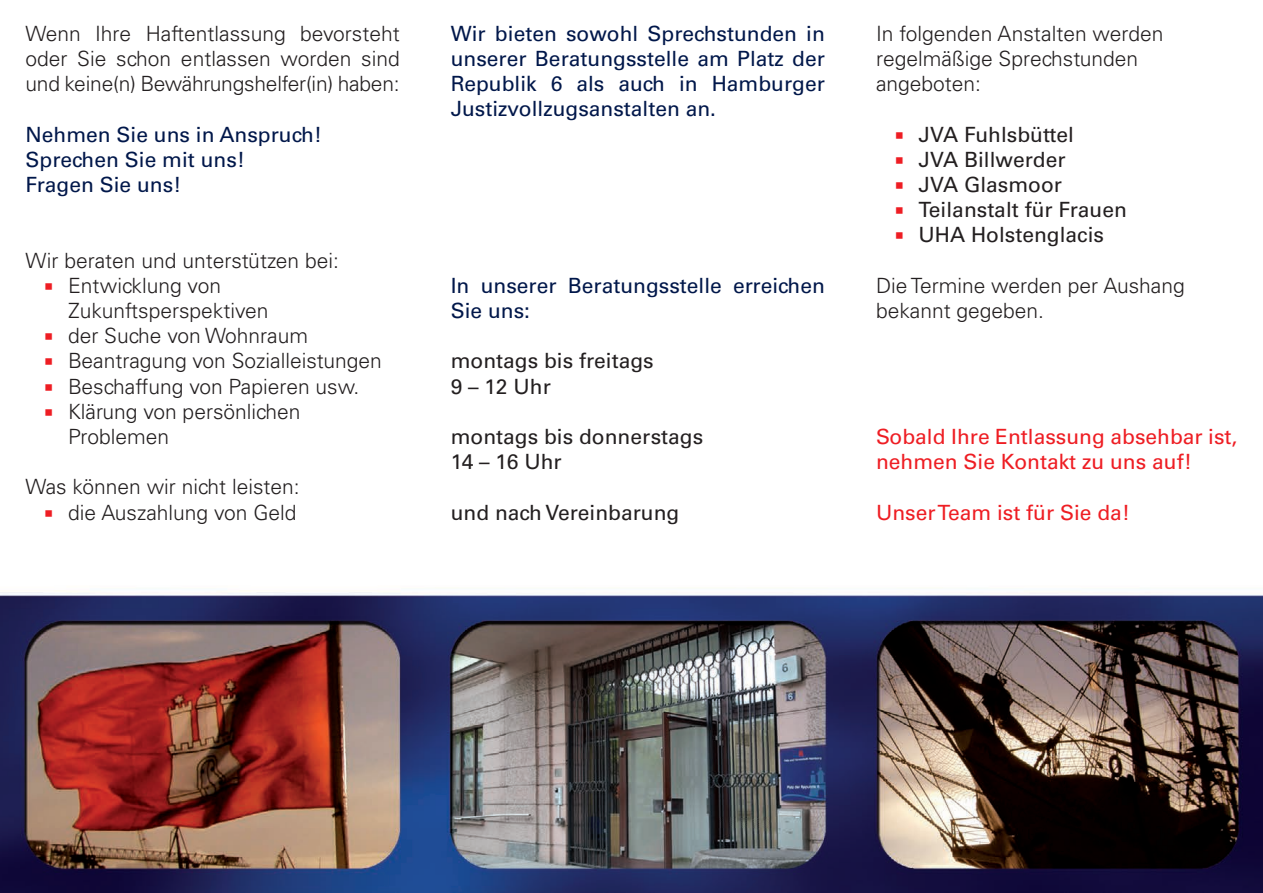
<style>
.page{position:relative;width:1263px;height:893px;background:#fff}
.page>*{position:absolute;margin:0;border:0;box-sizing:border-box;transform-origin:0 0}
.t1{font:300 21px/25.2px "Univers LT Std";color:#231f20}
.t2{font:21px/25.2px "Univers LT Std";color:#00174a}
.t3{font:21px "Univers LT Std";color:#231f20}
.t4{font:21px/25.2px "Univers LT Std";color:#ee1d23}
.s1{font-family:"Courier New";font-weight:700;color:#ee1d23}
</style>
<div class="page">
<img style="left:0;top:590px;width:1263px;height:303px">
<p class="t1" style="left:26px;top:21px;width:376px">Wenn Ihre Haftentlassung bevorsteht</p>
<p class="t1" style="left:26px;top:46px;width:376px">oder Sie schon entlassen worden sind und keine(n) Bewährungshelfer(in) haben:</p>
<p class="t2" style="left:26px;top:122px;width:298px">Nehmen Sie uns in Anspruch!<br>Sprechen Sie mit uns!<br>Fragen Sie uns!</p>
<p class="t1" style="left:26px;top:247px;width:315px">Wir beraten und unterstützen bei:</p>
<p class="t1" style="left:68px;top:273px;width:202px;text-indent:-26px"><span class="s1">▪</span> Entwicklung von<br>Zukunftsperspektiven</p>
<p class="t1" style="left:43px;top:323px;width:267px"><span class="s1">▪</span> der Suche von Wohnraum</p>
<p class="t1" style="left:43px;top:348px;width:341px"><span class="s1">▪</span> Beantragung von Sozialleistungen</p>
<p class="t1" style="left:43px;top:373px;width:318px"><span class="s1">▪</span> Beschaffung von Papieren usw.</p>
<p class="t1" style="left:68px;top:399px;width:234px;text-indent:-26px"><span class="s1">▪</span> Klärung von persönlichen<br>Problemen</p>
<p class="t1" style="left:26px;top:474px;width:276px">Was können wir nicht leisten:</p>
<p class="t1" style="left:43px;top:499px;width:255px"><span class="s1">▪</span> die Auszahlung von Geld</p>
<p class="t2" style="left:451px;top:21px;width:376px;text-align:justify">Wir bieten sowohl Sprechstunden in unserer Beratungsstelle am Platz der Republik 6 als auch in Hamburger Justizvollzugsanstalten an.</p>
<p class="t2" style="left:451px;top:273px;width:376px">In unserer Beratungsstelle erreichen<br>Sie uns:</p>
<p class="t3" style="left:451px;top:348px;width:205px">montags bis freitags</p>
<p class="t3" style="left:451px;top:374px;width:102px">9 – 12 Uhr</p>
<p class="t3" style="left:451px;top:424px;width:254px">montags bis donnerstags</p>
<p class="t3" style="left:451px;top:449px;width:113px">14 – 16 Uhr</p>
<p class="t3" style="left:451px;top:500px;width:230px">und nach Vereinbarung</p>
<p class="t1" style="left:876px;top:21px;width:289px">In folgenden Anstalten werden regelmäßige Sprechstunden angeboten:</p>
<p class="t3" style="left:893px;top:122px;width:182px"><span class="s1">▪</span> JVA Fuhlsbüttel</p>
<p class="t3" style="left:893px;top:147px;width:174px"><span class="s1">▪</span> JVA Billwerder</p>
<p class="t3" style="left:893px;top:172px;width:171px"><span class="s1">▪</span> JVA Glasmoor</p>
<p class="t3" style="left:893px;top:197px;width:235px"><span class="s1">▪</span> Teilanstalt für Frauen</p>
<p class="t3" style="left:893px;top:222px;width:213px"><span class="s1">▪</span> UHA Holstenglacis</p>
<p class="t1" style="left:876px;top:273px;width:310px">Die Termine werden per Aushang bekannt gegeben.</p>
<p class="t4" style="left:876px;top:424px;width:363px">Sobald Ihre Entlassung absehbar ist, nehmen Sie Kontakt zu uns auf!</p>
<p class="t4" style="left:876px;top:500px;width:256px">Unser Team ist für Sie da!</p>
</div>
